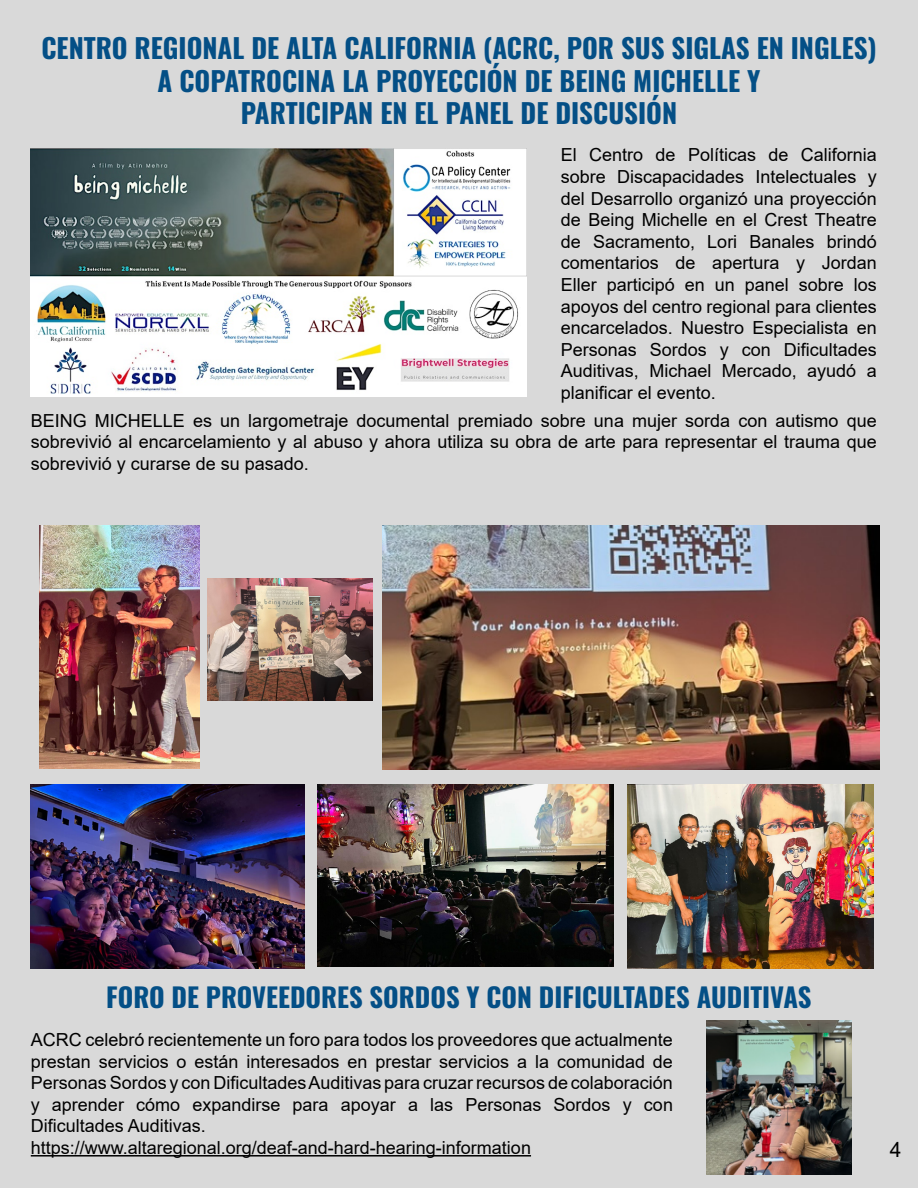
<style>
.page{position:relative;width:918px;height:1188px;background:#d9d9d9}
.page>*{position:absolute;margin:0;border:0;box-sizing:border-box;transform-origin:0 0}
.t1{font:700 27px/32.4px "Oswald";color:#044f86;text-align:center}
.t2{font:700 26.7px "Oswald";color:#044f86}
.t3{font:21px "Arial";color:#000}
.t4{font:18px/21.6px "Arial";color:#000;text-align:justify}
</style>
<div class="page">
<img style="left:31px;top:148px;width:496px;height:249px">
<img style="left:383px;top:526px;width:496px;height:244px">
<img style="left:628px;top:784px;width:246px;height:185px">
<img style="left:31px;top:784px;width:273px;height:185px">
<img style="left:318px;top:784px;width:296px;height:183px">
<img style="left:707px;top:1021px;width:145px;height:154px">
<img style="left:39px;top:526px;width:161px;height:243px">
<img style="left:208px;top:578px;width:164px;height:123px">
<hr style="left:31px;top:1155px;width:500px;height:2px;background:#000">
<p class="t1" style="left:41px;top:29px;width:837px">CENTRO REGIONAL DE ALTA CALIFORNIA (ACRC, POR SUS SIGLAS EN INGLES)<br>A COPATROCINA LA PROYECCIÓN DE BEING MICHELLE Y<br>PARTICIPAN EN EL PANEL DE DISCUSIÓN</p>
<p class="t4" style="left:561px;top:144px;width:317px">El Centro de Políticas de California sobre Discapacidades Intelectuales y del Desarrollo organizó una proyección de Being Michelle en el Crest Theatre de Sacramento, Lori Banales brindó comentarios de apertura y Jordan Eller participó en un panel sobre los apoyos del centro regional para clientes encarcelados. Nuestro Especialista en Personas Sordos y con Dificultades Auditivas, Michael Mercado, ayudó a planificar el evento.</p>
<p class="t4" style="left:31px;top:409px;width:847px">BEING MICHELLE es un largometraje documental premiado sobre una mujer sorda con autismo que sobrevivió al encarcelamiento y al abuso y ahora utiliza su obra de arte para representar el trauma que sobrevivió y curarse de su pasado.</p>
<p class="t2" style="left:106px;top:974px;width:707px">FORO DE PROVEEDORES SORDOS Y CON DIFICULTADES AUDITIVAS</p>
<p class="t4" style="left:31px;top:1029px;width:644px">ACRC celebró recientemente un foro para todos los proveedores que actualmente prestan servicios o están interesados en prestar servicios a la comunidad de Personas Sordos y con Dificultades Auditivas para cruzar recursos de colaboración y aprender cómo expandirse para apoyar a las Personas Sordos y con Dificultades Auditivas.</p>
<p class="t4" style="left:31px;top:1137px;width:502px">https://www.altaregional.org/deaf-and-hard-hearing-information</p>
<p class="t3" style="left:890px;top:1135px;width:13px">4</p>
</div>
